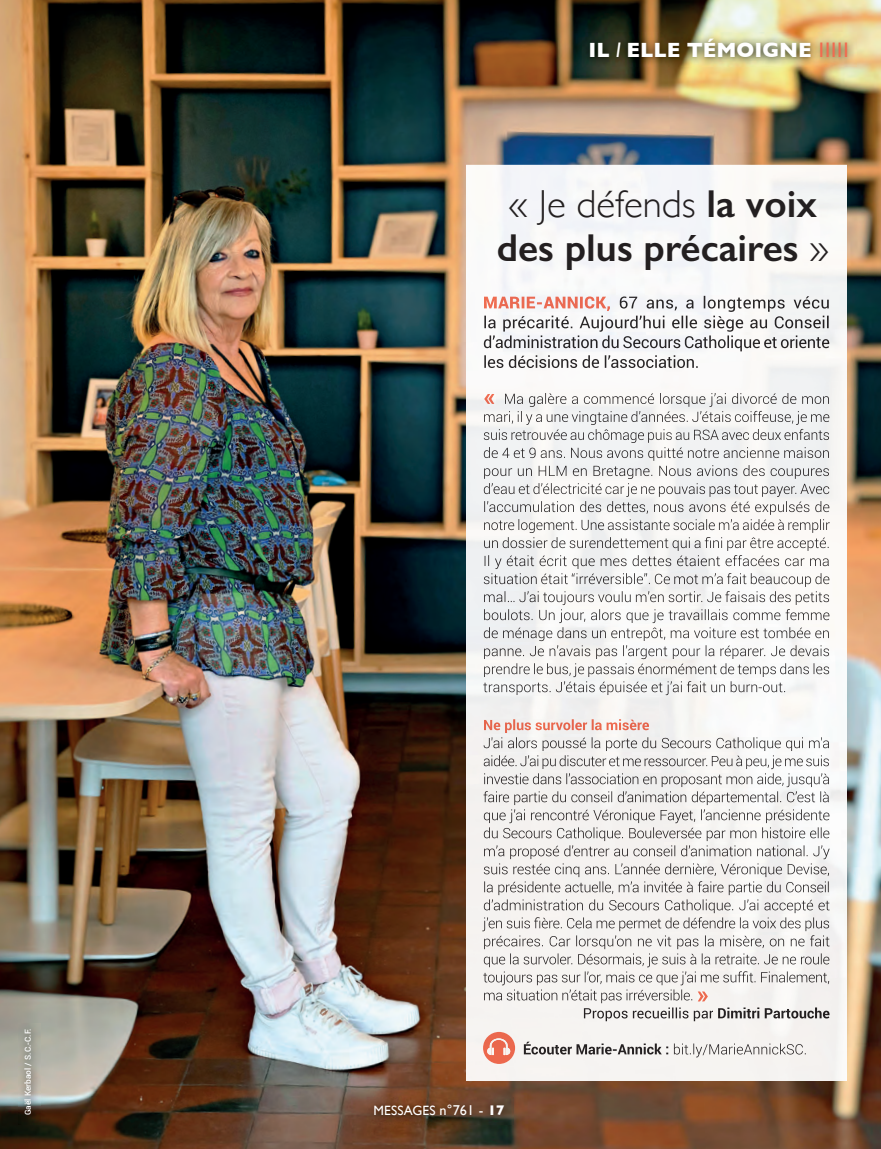
<style>
.page{position:relative;width:881px;height:1149px;background:#fff}
.page>*{position:absolute;margin:0;border:0;box-sizing:border-box;transform-origin:0 0}
.t1{font:600 39px/43.5px "Gill Sans";color:#231f20;text-align:center}
.t2{font:700 21px "Gill Sans";color:#fff}
.t3{font:13.5px "Gill Sans";letter-spacing:.01em;color:#fff}
.t4{font:500 8.25px "Roboto";letter-spacing:.005em;color:#fff}
.s1{font-weight:400;font-style:italic}
.s2{font-weight:400;color:#f26b50}
.s3{font-weight:300}
.s4{font-size:14.25px}
.s5{font-weight:700;font-size:14.25px}
</style>
<div class="page">
<img style="left:0;top:0;width:880px;height:1148px">
<img style="left:367px;top:1097px;width:146px;height:26px">
<img style="left:466px;top:165px;width:174px;height:203px">
<img style="left:640px;top:165px;width:206px;height:193px">
<img style="left:466px;top:368px;width:181px;height:203px">
<img style="left:647px;top:358px;width:199px;height:213px">
<img style="left:466px;top:571px;width:188px;height:212px">
<img style="left:654px;top:564px;width:192px;height:209px">
<div style="left:466px;top:783px;width:195px;height:194px;background:#f5f2f0"></div>
<img style="left:661px;top:770px;width:185px;height:207px">
<div style="left:466px;top:977px;width:380px;height:103px;background:#f6f4f1"></div>
<img style="left:484px;top:296px;width:125px;height:15px">
<img style="left:611px;top:296px;width:218px;height:16px">
<img style="left:484px;top:315px;width:345px;height:16px">
<img style="left:483px;top:335px;width:346px;height:16px">
<img style="left:484px;top:355px;width:215px;height:13px">
<svg style="left:484px;top:394px;width:12px;height:11px"></svg>
<img style="left:505px;top:393px;width:324px;height:14px">
<img style="left:484px;top:411px;width:345px;height:14px">
<img style="left:483px;top:429px;width:346px;height:14px">
<img style="left:483px;top:447px;width:346px;height:13px">
<img style="left:484px;top:465px;width:345px;height:14px">
<img style="left:483px;top:483px;width:346px;height:14px">
<img style="left:484px;top:501px;width:345px;height:13px">
<img style="left:484px;top:519px;width:345px;height:14px">
<img style="left:484px;top:537px;width:345px;height:13px">
<img style="left:484px;top:555px;width:345px;height:14px">
<img style="left:483px;top:573px;width:346px;height:13px">
<img style="left:484px;top:591px;width:345px;height:14px">
<img style="left:484px;top:609px;width:345px;height:14px">
<img style="left:483px;top:627px;width:346px;height:14px">
<img style="left:484px;top:645px;width:345px;height:14px">
<img style="left:484px;top:663px;width:345px;height:14px">
<img style="left:483px;top:681px;width:301px;height:14px">
<img style="left:484px;top:719px;width:164px;height:13px">
<img style="left:483px;top:737px;width:346px;height:13px">
<img style="left:483px;top:755px;width:346px;height:14px">
<img style="left:484px;top:773px;width:345px;height:14px">
<img style="left:483px;top:790px;width:346px;height:14px">
<img style="left:483px;top:809px;width:346px;height:14px">
<img style="left:483px;top:827px;width:346px;height:13px">
<img style="left:484px;top:845px;width:345px;height:14px">
<img style="left:483px;top:863px;width:346px;height:13px">
<img style="left:484px;top:880px;width:345px;height:14px">
<img style="left:483px;top:899px;width:346px;height:13px">
<img style="left:482px;top:916px;width:347px;height:15px">
<img style="left:484px;top:934px;width:345px;height:14px">
<img style="left:483px;top:953px;width:346px;height:14px">
<img style="left:483px;top:970px;width:346px;height:15px">
<img style="left:484px;top:989px;width:209px;height:13px">
<svg style="left:697px;top:991px;width:10px;height:10px"></svg>
<img style="left:583px;top:1007px;width:130px;height:13px">
<img style="left:713px;top:1007px;width:116px;height:11px">
<img style="left:483px;top:1031px;width:32px;height:32px">
<img style="left:487px;top:1038px;width:23px;height:16px">
<svg style="left:503px;top:1047px;width:2px;height:7px"></svg>
<img style="left:519px;top:1041px;width:150px;height:13px">
<img style="left:673px;top:1043px;width:133px;height:14px">
<img style="left:18px;top:1022px;width:23px;height:101px">
<img style="left:582px;top:32px;width:274px;height:35px">
<p class="t4" style="left:22px;top:1114px;width:88px;rotate:-90deg">Gaël Kerbaol / S.C.-C.F.</p>
<p class="t2" style="left:588px;top:33px;width:261px">IL <span class="s1">I</span> ELLE TÉMOIGNE <span class="s2">IIIII</span></p>
<p class="t1" style="left:496px;top:182px;width:334px"><span class="s3">« Je défends</span> la voix des plus précaires <span class="s3">»</span></p>
<p class="t3" style="left:373px;top:1101px;width:133px">MESSAGES <span class="s4">n°761 -</span> <span class="s5">17</span></p>
</div>
